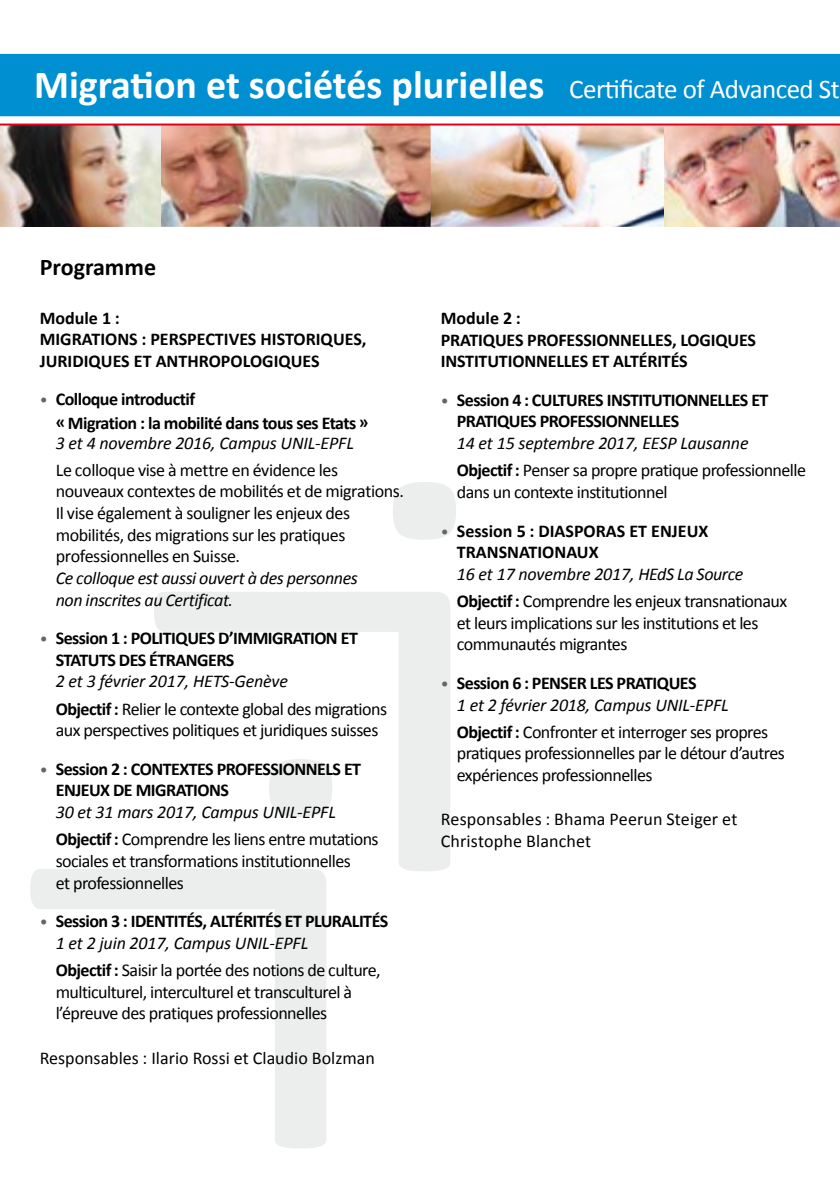
<style>
.page{position:relative;width:840px;height:1191px;background:#fff}
.page>*{position:absolute;margin:0;border:0;box-sizing:border-box;transform-origin:0 0}
.t1{font:700 40px "Calibri";color:#fff}
.t2{font:700 24px "Calibri";color:#000}
.t3{font:18px/21.6px "Calibri";letter-spacing:-.03em;color:#000}
.t4{font:700 18px/21.6px "Calibri";letter-spacing:-.03em;color:#000}
.t5{font:italic 18px/21.6px "Calibri";letter-spacing:-.02em;color:#000}
.t6{font:700 18px/21.6px "Calibri";color:#000}
.t7{font:700 18px/21.6px "Calibri";letter-spacing:-.01em;color:#000}
.t8{font:18px/21.6px "Calibri";letter-spacing:.005em;color:#000}
.t9{font:18px "Calibri";color:#000}
.s1{font-weight:400;font-size:27px}
.s2{font-weight:400;font-size:16px;color:#646567}
.s3{font-style:italic}
.s4{font-weight:700}
.s5{font-weight:400;font-style:italic}
.s6{font-style:normal;font-size:16px;color:#646567}
.s7{font-weight:700;font-style:normal}
</style>
<div class="page">
<svg style="left:154px;top:482px;width:302px;height:389px"></svg>
<svg style="left:30px;top:759px;width:302px;height:389px"></svg>
<div style="left:0;top:54px;width:839px;height:62px;background:#008fd0"></div>
<img style="left:430px;top:125px;width:409px;height:102px">
<img style="left:161px;top:125px;width:269px;height:102px">
<img style="left:0;top:125px;width:161px;height:102px">
<hr style="left:0;top:123px;width:839px;height:2px;background:#e2001a">
<h1 class="t1" style="left:34px;top:59px;width:806px">Migration et sociétés plurielles <span class="s1">Certificate of Advanced St</span></h1>
<h2 class="t2" style="left:40px;top:251px;width:118px">Programme</h2>
<p class="t6" style="left:40px;top:307px;width:328px">Module 1 :<br>MIGRATIONS : PERSPECTIVES HISTORIQUES,<br>JURIDIQUES ET ANTHROPOLOGIQUES</p>
<p class="t4" style="left:56px;top:387px;width:314px;line-height:23.6px;text-indent:-16px"><span class="s2">•</span> Colloque introductif<br>« Migration : la mobilité dans tous ses Etats »</p>
<p class="t5" style="left:56px;top:431px;width:299px">3 et 4 novembre 2016, Campus UNIL-EPFL</p>
<p class="t3" style="left:56px;top:459px;width:350px">Le colloque vise à mettre en évidence les nouveaux contextes de mobilités et de migrations.<br>Il vise également à souligner les enjeux des mobilités, des migrations sur les pratiques professionnelles en Suisse.</p>
<p class="t5" style="left:56px;top:566px;width:303px">Ce colloque est aussi ouvert à des personnes non inscrites au Certificat.</p>
<p class="t4" style="left:56px;top:627px;width:303px;text-indent:-16px"><span class="s2">•</span> Session 1 : POLITIQUES D’IMMIGRATION ET<br>STATUTS DES ÉTRANGERS</p>
<p class="t3" style="left:56px;top:668px;width:332px;line-height:27.2px"><span class="s3">2 et 3 février 2017, HETS-Genève<br></span><span class="s4">Objectif :</span> Relier le contexte global des migrations</p>
<p class="t3" style="left:56px;top:719px;width:324px">aux perspectives politiques et juridiques suisses</p>
<p class="t4" style="left:56px;top:758px;width:307px;text-indent:-16px"><span class="s2">•</span> Session 2 : CONTEXTES PROFESSIONNELS ET<br>ENJEUX DE MIGRATIONS</p>
<p class="t3" style="left:56px;top:798px;width:324px;line-height:27.2px"><span class="s3">30 et 31 mars 2017, Campus UNIL-EPFL<br></span><span class="s4">Objectif :</span> Comprendre les liens entre mutations</p>
<p class="t3" style="left:56px;top:850px;width:296px">sociales et transformations institutionnelles et professionnelles</p>
<p class="t4" style="left:56px;top:910px;width:334px;text-indent:-16px"><span class="s2">•</span> Session 3 : IDENTITÉS, ALTÉRITÉS ET PLURALITÉS<br><span class="s5">1 et 2 juin 2017, Campus UNIL-EPFL</span></p>
<p class="t3" style="left:56px;top:959px;width:326px"><span class="s4">Objectif :</span> Saisir la portée des notions de culture, multiculturel, interculturel et transculturel à l’épreuve des pratiques professionnelles</p>
<p class="t9" style="left:40px;top:1046px;width:336px">Responsables : Ilario Rossi et Claudio Bolzman</p>
<p class="t7" style="left:440px;top:307px;width:317px">Module 2 :<br>PRATIQUES PROFESSIONNELLES, LOGIQUES<br>INSTITUTIONNELLES ET ALTÉRITÉS</p>
<p class="t4" style="left:456px;top:389px;width:313px;text-indent:-16px"><span class="s2">•</span> Session 4 : CULTURES INSTITUTIONNELLES ET<br>PRATIQUES PROFESSIONNELLES</p>
<p class="t3" style="left:456px;top:429px;width:350px;line-height:27.2px"><span class="s3">14 et 15 septembre 2017, EESP Lausanne<br></span><span class="s4">Objectif :</span> Penser sa propre pratique professionnelle</p>
<p class="t3" style="left:456px;top:481px;width:212px">dans un contexte institutionnel</p>
<p class="t6" style="left:456px;top:520px;width:253px;text-indent:-16px"><span class="s2">•</span> Session 5 : DIASPORAS ET ENJEUX<br>TRANSNATIONAUX</p>
<p class="t3" style="left:456px;top:560px;width:332px;line-height:27.2px"><span class="s3">16 et 17 novembre 2017, HEdS La Source<br></span><span class="s4">Objectif :</span> Comprendre les enjeux transnationaux</p>
<p class="t3" style="left:456px;top:612px;width:303px">et leurs implications sur les institutions et les communautés migrantes</p>
<p class="t5" style="left:456px;top:671px;width:273px;text-indent:-16px"><span class="s6">•</span> <span class="s7">Session 6 : PENSER LES PRATIQUES<br></span>1 et 2 février 2018, Campus UNIL-EPFL</p>
<p class="t3" style="left:456px;top:721px;width:329px"><span class="s4">Objectif :</span> Confronter et interroger ses propres pratiques professionnelles par le détour d’autres expériences professionnelles</p>
<p class="t8" style="left:440px;top:808px;width:298px">Responsables : Bhama Peerun Steiger et<br>Christophe Blanchet</p>
</div>
